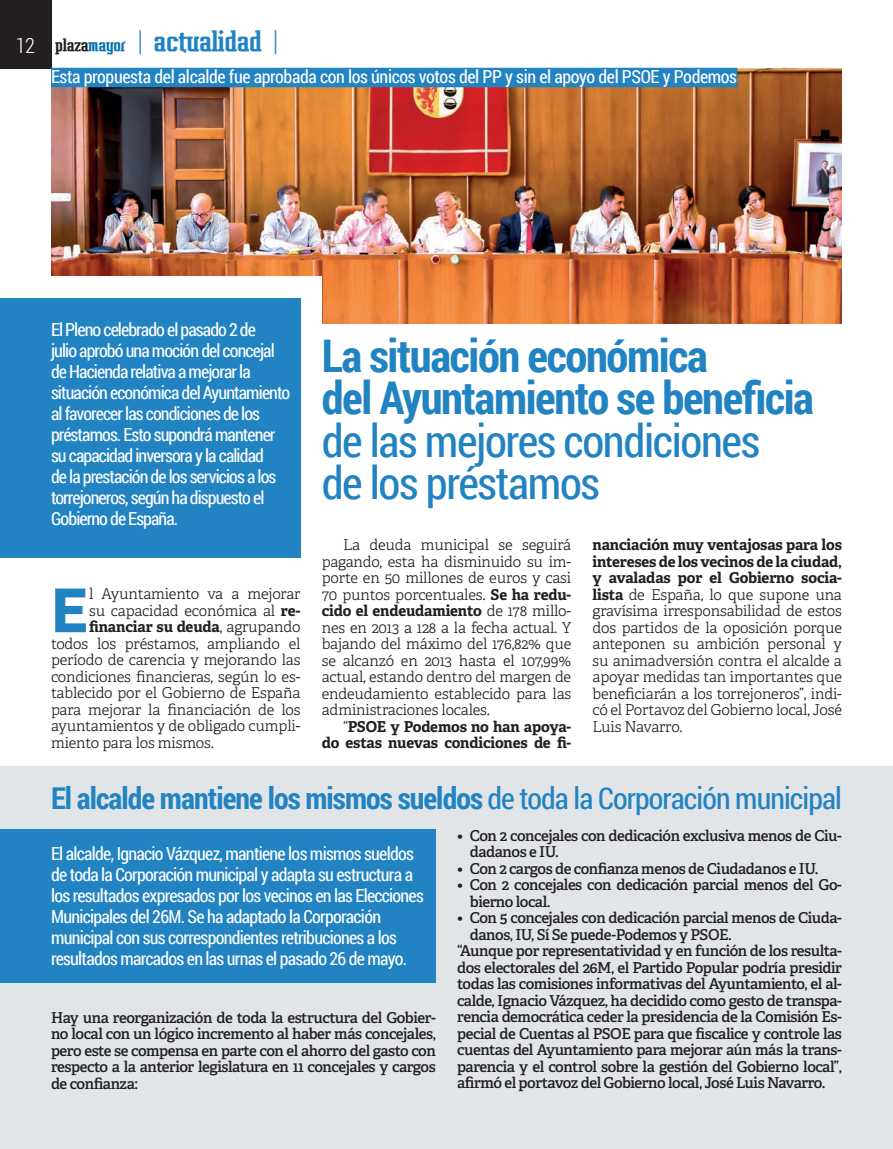
<style>
.page{position:relative;width:893px;height:1149px;background:#fff}
.page>*{position:absolute;margin:0;border:0;box-sizing:border-box;transform-origin:0 0}
.t1{font:800 61.5px "Raleway";color:#2283c3}
.t2{font:700 45px/42px "Roboto Condensed";letter-spacing:-.03em;color:#2283c3}
.t3{font:45px/42px "Roboto Condensed";letter-spacing:-.03em;color:#2283c3}
.t4{font:700 30px "Roboto Condensed";letter-spacing:-.03em;color:#2283c3}
.t5{font:700 27px "Vahika";letter-spacing:-.02em;color:#2283c3}
.t6{font:18px/21px "Roboto Condensed";letter-spacing:-.04em;color:#fff}
.t7{font:18px "Roboto Condensed";letter-spacing:-.02em;color:#fff}
.t8{font:300 15px/16.5px "Adelle";letter-spacing:-.01em;color:#231f20;text-align:justify}
.t9{font:600 15px/16.5px "Adelle";letter-spacing:-.03em;color:#231f20}
.t10{font:700 15px/16.5px "Adelle";letter-spacing:-.01em;color:#231f20;text-align:right}
.s1{font-family:"Roboto Condensed";font-weight:300;font-size:21px;color:#fff}
.s2{font-size:16.5px;color:#231f20}
.s3{font-size:16.5px;color:#0371b0}
.s4{font-weight:400}
.s5{font-weight:700}
.s6{font-weight:300}
</style>
<div class="page">
<img style="left:51px;top:68px;width:791px;height:255px">
<div style="left:0;top:276px;width:322px;height:302px;background:#fff"></div>
<div style="left:0;top:0;width:51px;height:68px;background:#231f20"></div>
<div style="left:51px;top:68px;width:686px;height:19px;background:#2283c3"></div>
<div style="left:0;top:298px;width:300px;height:259px;background:#2283c3"></div>
<div style="left:0;top:765px;width:893px;height:383px;background:#e1e5e8"></div>
<div style="left:0;top:829px;width:436px;height:153px;background:#2283c3"></div>
<h3 class="t5" style="left:16px;top:24px;width:264px"><span class="s1">12</span> <span class="s2">plaza</span><span class="s3">mayor</span> <span class="s4">|</span> actualidad <span class="s4">|</span></h3>
<p class="t7" style="left:51px;top:64px;width:688px">Esta propuesta del alcalde fue aprobada con los únicos votos del PP y sin el apoyo del PSOE y Podemos</p>
<p class="t6" style="left:51px;top:318px;width:241px">El Pleno celebrado el pasado 2 de<br>julio aprobó una moción del concejal de Hacienda relativa a mejorar la situación económica del Ayuntamiento al favorecer las condiciones de los préstamos. Esto supondrá mantener su capacidad inversora y la calidad<br>de la prestación de los servicios a los torrejoneros, según ha dispuesto el Gobierno de España.</p>
<h1 class="t1" style="left:51px;top:575px;width:38px">E</h1>
<p class="t8" style="left:89px;top:585px;width:213px">l Ayuntamiento va a mejorar</p>
<p class="t8" style="left:89px;top:602px;width:213px">su capacidad económica al <span class="s5">re-</span></p>
<p class="t10" style="left:89px;top:618px;width:213px">financiar su deuda<span class="s6">, agrupando</span></p>
<p class="t8" style="left:51px;top:635px;width:251px">todos los préstamos, ampliando el</p>
<p class="t8" style="left:51px;top:651px;width:251px">período de carencia y mejorando las</p>
<p class="t8" style="left:51px;top:668px;width:251px">condiciones financieras, según lo es-</p>
<p class="t8" style="left:51px;top:684px;width:251px">tablecido por el Gobierno de España</p>
<p class="t8" style="left:51px;top:701px;width:251px">para mejorar la financiación de los</p>
<p class="t8" style="left:51px;top:717px;width:251px">ayuntamientos y de obligado cumpli-</p>
<p class="t8" style="left:51px;top:734px;width:164px">miento para los mismos.</p>
<h2 class="t2" style="left:322px;top:333px;width:494px">La situación económica<br>del Ayuntamiento se beneficia</h2>
<h2 class="t3" style="left:322px;top:418px;width:440px">de las mejores condiciones de los préstamos</h2>
<p class="t8" style="left:322px;top:537px;width:251px;text-indent:21px">La deuda municipal se seguirá pagando, esta ha disminuido su im&shy;porte en 50 millones de euros y casi 70 puntos porcentuales. <span class="s5">Se ha redu&shy;cido el endeudamiento</span> de 178 millo&shy;nes en 2013 a 128 a la fecha actual. Y bajando del máximo del 176,82% que se alcanzó en 2013 hasta el 107,99% actual, estando dentro del margen de endeudamiento establecido para las administraciones locales.</p>
<p class="t10" style="left:322px;top:718px;width:251px"><span class="s6">“</span>PSOE y Podemos no han apoya&shy;do estas nuevas condiciones de fi-</p>
<p class="t8" style="left:592px;top:537px;width:251px"><span class="s5">nanciación muy ventajosas para los intereses de los vecinos de la ciudad, y avaladas por el Gobierno socia&shy;lista</span> de España, lo que supone una gravísima irresponsabilidad de estos dos partidos de la oposición porque anteponen su ambición personal y su animadversión contra el alcalde a apoyar medidas tan importantes que beneficiarán a los torrejoneros”, indi&shy;có el Portavoz del Gobierno local, José Luis Navarro.</p>
<h3 class="t4" style="left:51px;top:776px;width:792px">El alcalde mantiene los mismos sueldos <span class="s4">de toda la Corporación municipal</span></h3>
<p class="t6" style="left:51px;top:841px;width:374px">El alcalde, Ignacio Vázquez, mantiene los mismos sueldos de toda la Corporación municipal y adapta su estructura a los resultados expresados por los vecinos en las Elecciones Municipales del 26M. Se ha adaptado la Corporación municipal con sus correspondientes retribuciones a los resultados marcados en las urnas el pasado 26 de mayo.</p>
<p class="t9" style="left:51px;top:1008px;width:386px;text-align:justify">Hay una reorganización de toda la estructura del Gobier&shy;no local con un lógico incremento al haber más concejales, pero este se compensa en parte con el ahorro del gasto con respecto a la anterior legislatura en 11 concejales y cargos de confianza:</p>
<p class="t9" style="left:470px;top:827px;width:374px;text-indent:-13px">• Con 2 concejales con dedicación exclusiva menos de Ciu&shy;dadanos e IU.</p>
<p class="t9" style="left:457px;top:860px;width:363px">• Con 2 cargos de confianza menos de Ciudadanos e IU.</p>
<p class="t9" style="left:470px;top:876px;width:374px;text-indent:-13px">• Con 2 concejales con dedicación parcial menos del Go&shy;bierno local.</p>
<p class="t9" style="left:457px;top:909px;width:386px">• Con 5 concejales con dedicación parcial menos de Ciuda-</p>
<p class="t9" style="left:470px;top:926px;width:263px">danos, IU, Sí Se puede-Podemos y PSOE.</p>
<p class="t9" style="left:457px;top:942px;width:386px">“Aunque por representatividad y en función de los resulta-</p>
<p class="t9" style="left:457px;top:959px;width:386px">dos electorales del 26M, el Partido Popular podría presidir</p>
<p class="t9" style="left:457px;top:975px;width:386px">todas las comisiones informativas del Ayuntamiento, el al-</p>
<p class="t9" style="left:457px;top:992px;width:386px">calde, Ignacio Vázquez, ha decidido como gesto de transpa-</p>
<p class="t9" style="left:457px;top:1008px;width:386px">rencia democrática ceder la presidencia de la Comisión Es-</p>
<p class="t9" style="left:457px;top:1025px;width:386px">pecial de Cuentas al PSOE para que fiscalice y controle las</p>
<p class="t9" style="left:457px;top:1041px;width:386px">cuentas del Ayuntamiento para mejorar aún más la trans-</p>
<p class="t9" style="left:457px;top:1058px;width:386px">parencia y el control sobre la gestión del Gobierno local”,</p>
<p class="t9" style="left:457px;top:1074px;width:370px">afirmó el portavoz del Gobierno local, José Luis Navarro.</p>
</div>
